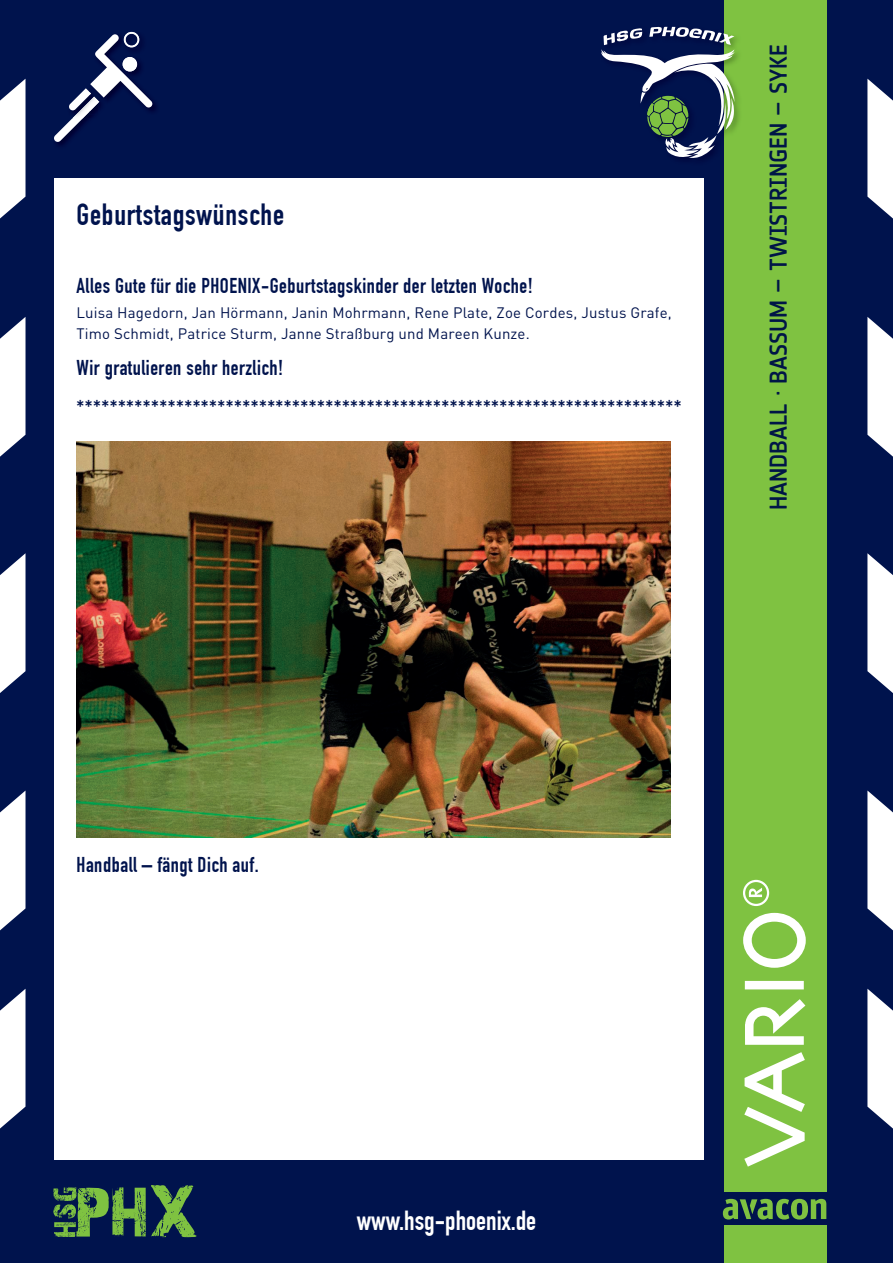
<style>
.page{position:relative;width:893px;height:1263px;background:#00134d}
.page>*{position:absolute;margin:0;border:0;box-sizing:border-box;transform-origin:0 0}
.t1{font:700 30px "DIN Condensed";letter-spacing:.025em;color:#00134d}
.t2{font:700 27px "DIN Condensed";color:#fff}
.t3{font:500 24px "Notes Soft";color:#001547}
.t4{font:700 21px/40.2px "DIN Condensed";letter-spacing:.025em;color:#00134d}
.t5{font:15px/21px "DIN";letter-spacing:.01em;color:#00134d}
</style>
<div class="page">
<svg style="left:53px;top:1185px;width:143px;height:52px"></svg>
<div style="left:724px;top:0;width:102px;height:1046px;background:#7fc241"></div>
<div style="left:724px;top:1037px;width:102px;height:154px;background:#7fc241"></div>
<div style="left:724px;top:1225px;width:102px;height:38px;background:#7fc241"></div>
<div style="left:54px;top:179px;width:650px;height:981px;background:#fff"></div>
<svg style="left:723px;top:1199px;width:103px;height:20px"></svg>
<svg style="left:745px;top:981px;width:59px;height:8px"></svg>
<svg style="left:744px;top:1052px;width:61px;height:114px"></svg>
<svg style="left:743px;top:913px;width:63px;height:55px"></svg>
<svg style="left:745px;top:999px;width:60px;height:46px"></svg>
<svg style="left:743px;top:880px;width:26px;height:26px"></svg>
<img style="left:152px;top:101px;width:4px;height:10px">
<svg style="left:54px;top:32px;width:98px;height:110px"></svg>
<img style="left:658px;top:26px;width:81px;height:102px">
<svg style="left:601px;top:27px;width:134px;height:133px"></svg>
<svg style="left:0;top:317px;width:26px;height:140px;background:#d2d6e0"></svg>
<svg style="left:867px;top:317px;width:26px;height:140px;background:#d2d6e0"></svg>
<svg style="left:0;top:79px;width:26px;height:140px;background:#d2d6e0"></svg>
<svg style="left:867px;top:79px;width:26px;height:140px;background:#d2d6e0"></svg>
<svg style="left:0;top:553px;width:26px;height:140px;background:#d2d6e0"></svg>
<svg style="left:867px;top:553px;width:26px;height:140px;background:#d2d6e0"></svg>
<svg style="left:0;top:989px;width:26px;height:140px;background:#d2d6e0"></svg>
<svg style="left:867px;top:989px;width:26px;height:140px;background:#d2d6e0"></svg>
<svg style="left:0;top:790px;width:26px;height:141px"></svg>
<svg style="left:867px;top:790px;width:26px;height:141px"></svg>
<img style="left:77px;top:442px;width:593px;height:395px">
<h1 class="t1" style="left:77px;top:197px;width:209px">Geburtstagswünsche</h1>
<p class="t4" style="left:77px;top:265px;width:458px">Alles Gute für die PHOENIX-Geburtstagskinder der letzten Woche!</p>
<p class="t5" style="left:77px;top:302px;width:597px">Luisa Hagedorn, Jan Hörmann, Janin Mohrmann, Rene Plate, Zoe Cordes, Justus Grafe,<br>Timo Schmidt, Patrice Sturm, Janne Straßburg und Mareen Kunze.</p>
<p class="t4" style="left:77px;top:348px;width:607px">Wir gratulieren sehr herzlich! *************************************************************************</p>
<p class="t3" style="left:765px;top:510px;width:467px;rotate:-90deg">HANDBALL · BASSUM – TWISTRINGEN – SYKE</p>
<p class="t4" style="left:77px;top:845px;width:184px">Handball – fängt Dich auf.</p>
<p class="t2" style="left:357px;top:1205px;width:181px">www.hsg-phoenix.de</p>
</div>
